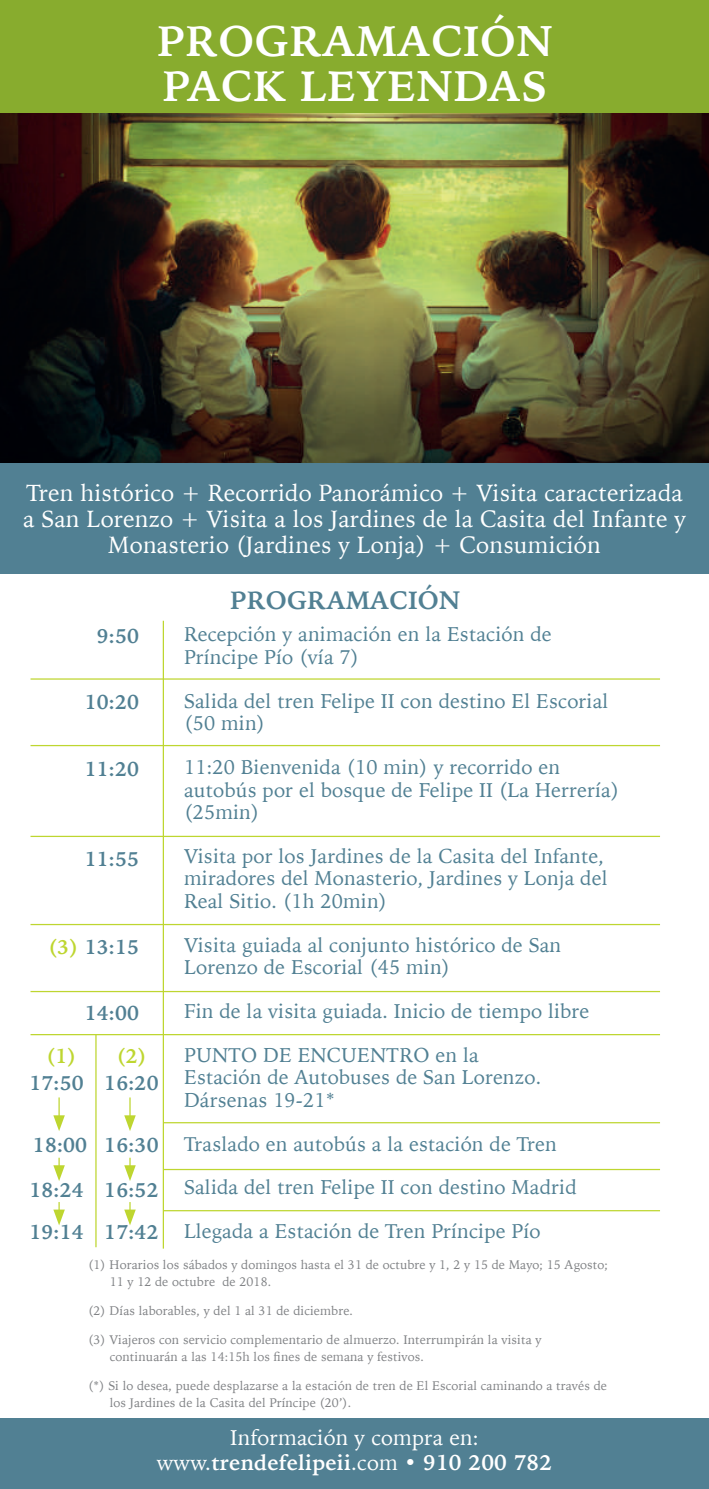
<style>
.page{position:relative;width:709px;height:1489px;background:#fff}
.page>*{position:absolute;margin:0;border:0;box-sizing:border-box;transform-origin:0 0}
.t1{font:700 42.5px/45px "Iowan Old Style";letter-spacing:.02em;color:#fff}
.t2{font:700 25px "Iowan Old Style";letter-spacing:.01em;color:#518093}
.t3{font:23.5px/26px "Iowan Old Style";letter-spacing:.01em;color:#fff;text-align:center}
.t4{font:21.25px/25.5px "Iowan Old Style";letter-spacing:.01em;color:#fff;text-align:center}
.t5{font:20px/22.5px "Iowan Old Style";letter-spacing:.01em;color:#518093}
.t6{font:700 20px/42px "Iowan Old Style";letter-spacing:.01em;color:#518093}
.t7{font:700 20px "Iowan Old Style";color:#bed630}
.t8{font:12.5px/16.8px "Iowan Old Style";letter-spacing:.01em;color:#808285}
.s1{color:#bed630}
.s2{font-weight:700}
</style>
<div class="page">
<div style="left:0;top:1417px;width:709px;height:71px;background:#518093"></div>
<img style="left:0;top:112px;width:709px;height:351px">
<div style="left:0;top:463px;width:709px;height:111px;background:#518093"></div>
<hr style="left:31px;top:678px;width:629px;height:1px;background:#bed630">
<hr style="left:163px;top:620px;width:1px;height:628px;background:#bed630">
<hr style="left:31px;top:745px;width:629px;height:1px;background:#bed630">
<hr style="left:31px;top:835px;width:629px;height:2px;background:#bed630">
<hr style="left:31px;top:923px;width:629px;height:2px;background:#bed630">
<hr style="left:31px;top:990px;width:629px;height:2px;background:#bed630">
<hr style="left:31px;top:1033px;width:629px;height:2px;background:#bed630">
<hr style="left:164px;top:1121px;width:496px;height:2px;background:#bed630">
<hr style="left:164px;top:1168px;width:496px;height:2px;background:#bed630">
<hr style="left:164px;top:1209px;width:496px;height:2px;background:#bed630">
<hr style="left:95px;top:1034px;width:2px;height:213px;background:#bed630">
<hr style="left:58px;top:1097px;width:2px;height:22px;background:#bed630">
<svg style="left:53px;top:1115px;width:12px;height:16px"></svg>
<svg style="left:53px;top:1157px;width:12px;height:23px"></svg>
<svg style="left:53px;top:1202px;width:12px;height:23px"></svg>
<hr style="left:129px;top:1097px;width:2px;height:22px;background:#bed630">
<svg style="left:124px;top:1115px;width:12px;height:16px"></svg>
<svg style="left:124px;top:1157px;width:12px;height:23px"></svg>
<svg style="left:124px;top:1202px;width:12px;height:23px"></svg>
<div style="left:0;top:0;width:709px;height:112px;background:#88ac2e"></div>
<h1 class="t1" style="left:157px;top:16px;width:397px">PROGRAMACIÓN<br>PACK LEYENDAS</h1>
<p class="t3" style="left:23px;top:479px;width:664px">Tren histórico + Recorrido Panorámico + Visita caracterizada a San Lorenzo + Visita a los Jardines de la Casita del Infante y<br>Monasterio (Jardines y Lonja) + Consumición</p>
<p class="t6" style="left:97px;top:613px;width:44px">9:50</p>
<p class="t6" style="left:85px;top:680px;width:56px">10:20</p>
<p class="t6" style="left:85px;top:746px;width:56px">11:20</p>
<p class="t6" style="left:85px;top:837px;width:56px">11:55</p>
<p class="t6" style="left:48px;top:924px;width:92px"><span class="s1">(3)</span> 13:15</p>
<p class="t6" style="left:85px;top:990px;width:56px">14:00</p>
<p class="t7" style="left:46px;top:1037px;width:102px">(1) (2)</p>
<p class="t6" style="left:29px;top:1061px;width:56px">17:50</p>
<p class="t6" style="left:33px;top:1122px;width:56px">18:00</p>
<p class="t6" style="left:29px;top:1168px;width:56px">18:24<br>19:14</p>
<p class="t6" style="left:104px;top:1061px;width:56px">16:20</p>
<p class="t6" style="left:104px;top:1122px;width:56px">16:30</p>
<p class="t6" style="left:104px;top:1168px;width:56px">16:52<br>17:42</p>
<p class="t2" style="left:230px;top:577px;width:231px">PROGRAMACIÓN</p>
<p class="t5" style="left:184px;top:622px;width:369px">Recepción y animación en la Estación de<br>Príncipe Pío (vía 7)</p>
<p class="t5" style="left:184px;top:688px;width:426px">Salida del tren Felipe II con destino El Escorial (50 min)</p>
<p class="t5" style="left:184px;top:755px;width:437px">11:20 Bienvenida (10 min) y recorrido en autobús por el bosque de Felipe II (La Herrería) (25min)</p>
<p class="t5" style="left:184px;top:843px;width:425px">Visita por los Jardines de la Casita del Infante, miradores del Monasterio, Jardines y Lonja del<br>Real Sitio. (1h 20min)</p>
<p class="t5" style="left:184px;top:932px;width:378px">Visita guiada al conjunto histórico de San<br>Lorenzo de Escorial (45 min)</p>
<p class="t5" style="left:184px;top:988px;width:407px;line-height:43.8px">Fin de la visita guiada. Inicio de tiempo libre<br>PUNTO DE ENCUENTRO en la</p>
<p class="t5" style="left:184px;top:1065px;width:359px">Estación de Autobuses de San Lorenzo.<br>Dársenas 19-21*</p>
<p class="t5" style="left:184px;top:1120px;width:394px;line-height:43.8px">Traslado en autobús a la estación de Tren<br>Salida del tren Felipe II con destino Madrid<br>Llegada a Estación de Tren Príncipe Pío</p>
<p class="t8" style="left:110px;top:1255px;width:500px;text-indent:-22px">(1) Horarios los sábados y domingos hasta el 31 de octubre y 1, 2 y 15 de Mayo; 15 Agosto;<br>11 y 12 de octubre de 2018.</p>
<p class="t8" style="left:88px;top:1301px;width:266px">(2) Días laborables, y del 1 al 31 de diciembre.</p>
<p class="t8" style="left:110px;top:1330px;width:433px;text-indent:-22px">(3) Viajeros con servicio complementario de almuerzo. Interrumpirán la visita y continuarán a las 14:15h los fines de semana y festivos.</p>
<p class="t8" style="left:110px;top:1376px;width:498px;text-indent:-22px">(*) Si lo desea, puede desplazarse a la estación de tren de El Escorial caminando a través de los Jardines de la Casita del Príncipe (20’).</p>
<p class="t4" style="left:157px;top:1423px;width:397px">Información y compra en: www.<span class="s2">trendefelipeii</span>.com • <span class="s2">910 200 782</span></p>
</div>
